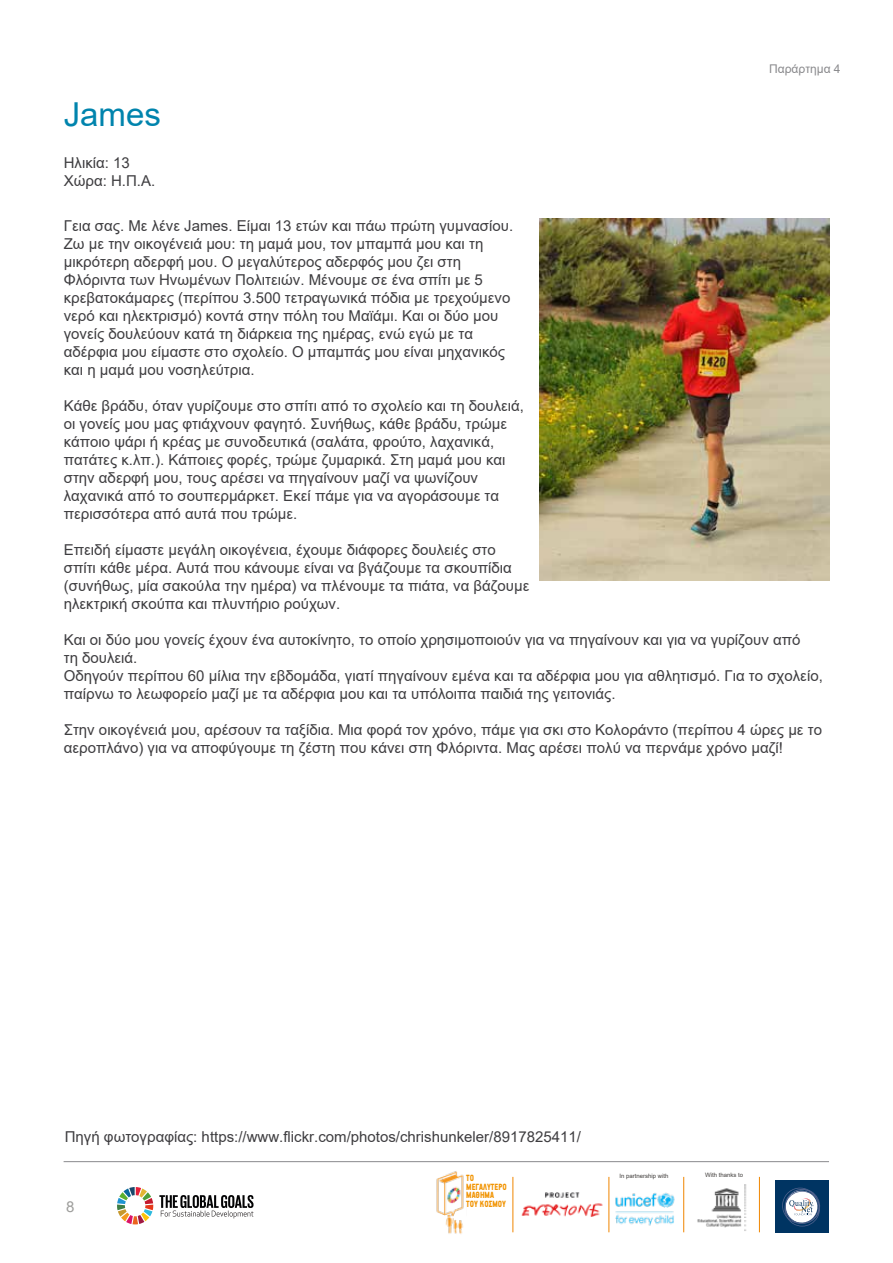
<style>
.page{position:relative;width:893px;height:1263px;background:#fff}
.page>*{position:absolute;margin:0;border:0;box-sizing:border-box;transform-origin:0 0}
.t1{font:33px "Arial";color:#0084ad}
.t2{font:15px/18px "Arial";color:#3e3d40}
.t3{font:15px "Arial";color:#9d9d9b}
.t4{font:12px "Arial";color:#8a8a8d}
.t5{font:900 10.05px/8.6px "PF Handbook Pro";color:#f19300;scale:.77 1}
.t6{font:6px "Arial";color:#413e3c}
</style>
<div class="page">
<hr style="left:64px;top:1161px;width:765px;height:1px;background:#8a8a8d">
<svg style="left:117px;top:1187px;width:36px;height:37px"></svg>
<svg style="left:159px;top:1195px;width:95px;height:23px"></svg>
<div style="left:775px;top:1180px;width:53px;height:52px;background:#003462"></div>
<svg style="left:782px;top:1188px;width:38px;height:38px"></svg>
<hr style="left:513px;top:1177px;width:1px;height:55px;background:#f08600">
<hr style="left:609px;top:1177px;width:1px;height:55px;background:#f08600">
<hr style="left:683px;top:1177px;width:1px;height:55px;background:#f08600">
<hr style="left:759px;top:1177px;width:1px;height:55px;background:#f08600">
<img style="left:697px;top:1184px;width:50px;height:47px">
<img style="left:608px;top:1187px;width:67px;height:44px">
<img style="left:436px;top:1171px;width:28px;height:63px">
<img style="left:521px;top:1192px;width:82px;height:25px">
<img style="left:540px;top:219px;width:289px;height:362px">
<p class="t4" style="left:769px;top:60px;width:73px">Παράρτημα 4</p>
<h1 class="t1" style="left:64px;top:92px;width:99px">James</h1>
<p class="t2" style="left:64px;top:154px;width:93px">Ηλικία: 13<br>Χώρα: Η.Π.Α.</p>
<p class="t2" style="left:64px;top:217px;width:451px">Γεια σας. Με λένε James. Είμαι 13 ετών και πάω πρώτη γυμνασίου.<br>Ζω με την οικογένειά μου: τη μαμά μου, τον μπαμπά μου και τη μικρότερη αδερφή μου. Ο μεγαλύτερος αδερφός μου ζει στη Φλόριντα των Ηνωμένων Πολιτειών. Μένουμε σε ένα σπίτι με 5 κρεβατοκάμαρες (περίπου 3.500 τετραγωνικά πόδια με τρεχούμενο νερό και ηλεκτρισμό) κοντά στην πόλη του Μαϊάμι. Και οι δύο μου γονείς δουλεύουν κατά τη διάρκεια της ημέρας, ενώ εγώ με τα αδέρφια μου είμαστε στο σχολείο. Ο μπαμπάς μου είναι μηχανικός και η μαμά μου νοσηλεύτρια.</p>
<p class="t2" style="left:64px;top:397px;width:462px">Κάθε βράδυ, όταν γυρίζουμε στο σπίτι από το σχολείο και τη δουλειά, οι γονείς μου μας φτιάχνουν φαγητό. Συνήθως, κάθε βράδυ, τρώμε κάποιο ψάρι ή κρέας με συνοδευτικά (σαλάτα, φρούτο, λαχανικά, πατάτες κ.λπ.). Κάποιες φορές, τρώμε ζυμαρικά. Στη μαμά μου και στην αδερφή μου, τους αρέσει να πηγαίνουν μαζί να ψωνίζουν λαχανικά από το σουπερμάρκετ. Εκεί πάμε για να αγοράσουμε τα περισσότερα από αυτά που τρώμε.</p>
<p class="t2" style="left:64px;top:541px;width:467px">Επειδή είμαστε μεγάλη οικογένεια, έχουμε διάφορες δουλειές στο σπίτι κάθε μέρα. Αυτά που κάνουμε είναι να βγάζουμε τα σκουπίδια (συνήθως, μία σακούλα την ημέρα) να πλένουμε τα πιάτα, να βάζουμε ηλεκτρική σκούπα και πλυντήριο ρούχων.</p>
<p class="t2" style="left:64px;top:631px;width:760px">Και οι δύο μου γονείς έχουν ένα αυτοκίνητο, το οποίο χρησιμοποιούν για να πηγαίνουν και για να γυρίζουν από<br>τη δουλειά.<br>Οδηγούν περίπου 60 μίλια την εβδομάδα, γιατί πηγαίνουν εμένα και τα αδέρφια μου για αθλητισμό. Για το σχολείο, παίρνω το λεωφορείο μαζί με τα αδέρφια μου και τα υπόλοιπα παιδιά της γειτονιάς.</p>
<p class="t2" style="left:64px;top:721px;width:760px">Στην οικογένειά μου, αρέσουν τα ταξίδια. Μια φορά τον χρόνο, πάμε για σκι στο Κολοράντο (περίπου 4 ώρες με το αεροπλάνο) για να αποφύγουμε τη ζέστη που κάνει στη Φλόριντα. Μας αρέσει πολύ να περνάμε χρόνο μαζί!</p>
<p class="t2" style="left:65px;top:1127px;width:518px">Πηγή φωτογραφίας: https://www.flickr.com/photos/chrishunkeler/8917825411/</p>
<p class="t3" style="left:66px;top:1196px;width:10px">8</p>
<p class="t5" style="left:466px;top:1174px;width:54px">ΤΟ<br>ΜΕΓΑΛΥΤΕΡΟ<br>ΜΑΘΗΜΑ<br>ΤΟΥ ΚΟΣΜΟΥ</p>
<p class="t6" style="left:619px;top:1171px;width:51px">In partnership with</p>
<p class="t6" style="left:705px;top:1171px;width:40px">With thanks to</p>
</div>
